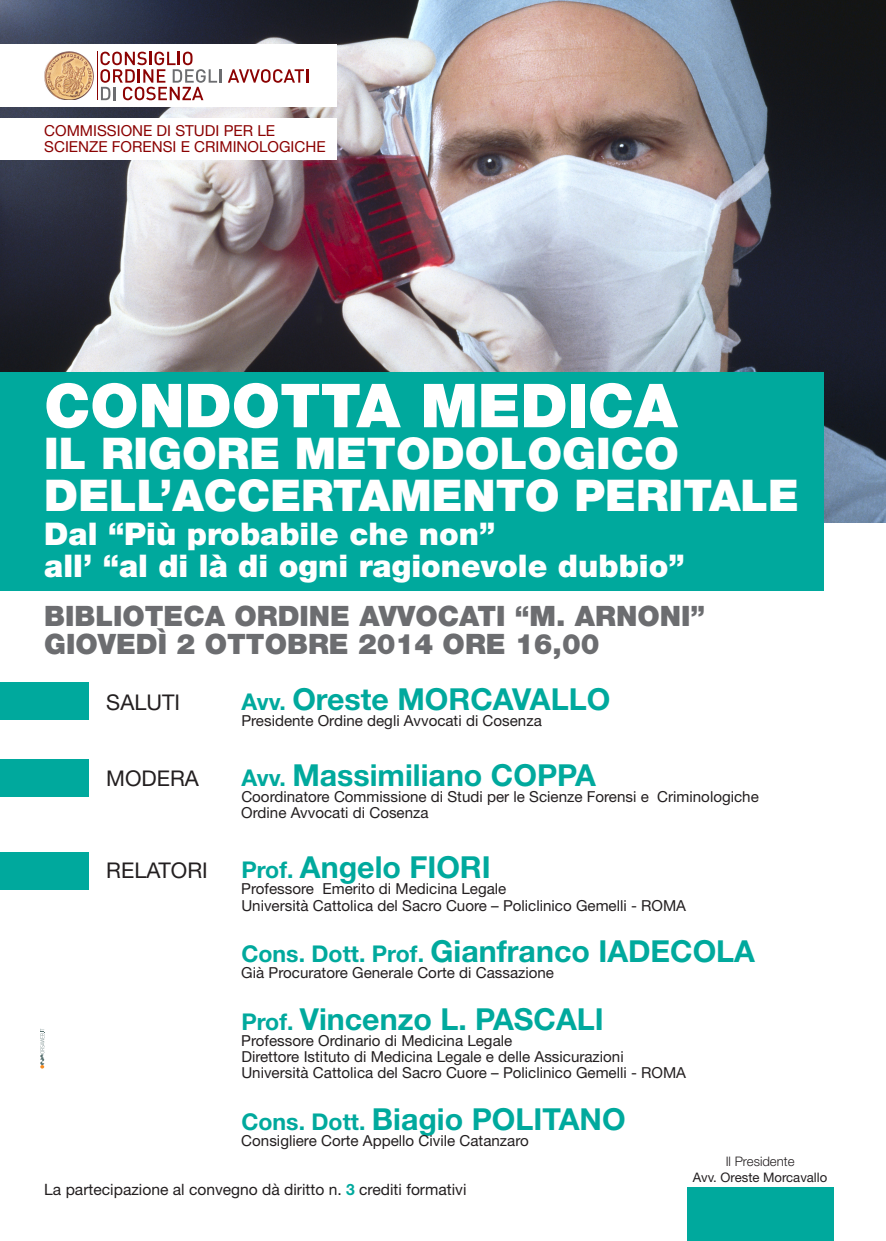
<style>
.page{position:relative;width:886px;height:1241px;background:#fff}
.page>*{position:absolute;margin:0;border:0;box-sizing:border-box;transform-origin:0 0}
.t1{font:900 60.62px "Helvetica Neue LT Std";color:#fff}
.t2{font:900 43.75px/42.1px "Helvetica Neue LT Std";color:#fff}
.t3{font:900 31.25px/31.2px "Helvetica Neue LT Std";color:#fff}
.t4{font:700 30.31px "Helvetica Neue LT Std";color:#00a99d}
.t5{font:900 28.12px/28.1px "Helvetica Neue LT Std";color:#6c6d70}
.t6{font:21.62px "Helvetica Neue LT Std";color:#231f20}
.t7{font:15.62px "Helvetica Neue LT Std";color:#231f20}
.t8{font:15.19px/16.2px "Helvetica Neue LT Std";color:#231f20}
.t9{font:15.19px/16.2px "Helvetica Neue LT Std";color:#8b0202}
.t10{font:13.12px "Helvetica Neue LT Std";color:#231f20}
.t11{font:300 13.12px "Helvetica Neue LT Std";color:#231f20}
.s1{font-size:23.12px}
.s2{font-weight:400;font-size:21.62px;color:#231f20}
.s3{font-weight:700;color:#00a99d}
</style>
<div class="page">
<img style="left:0;top:0;width:886px;height:523px">
<div style="left:0;top:372px;width:824px;height:219px;background:#00a99d"></div>
<div style="left:0;top:44px;width:337px;height:63px;background:#fff"></div>
<div style="left:0;top:118px;width:337px;height:41px;background:#fff"></div>
<hr style="left:97px;top:52px;width:1px;height:48px;background:#8b0202">
<img style="left:44px;top:52px;width:49px;height:48px">
<svg style="left:228px;top:69px;width:80px;height:14px"></svg>
<svg style="left:100px;top:52px;width:121px;height:48px"></svg>
<div style="left:687px;top:1187px;width:146px;height:53px;background:#00a99d"></div>
<div style="left:0;top:682px;width:89px;height:37px;background:#00a99d"></div>
<div style="left:0;top:759px;width:89px;height:37px;background:#00a99d"></div>
<div style="left:0;top:852px;width:89px;height:37px;background:#00a99d"></div>
<svg style="left:40px;top:1028px;width:5px;height:40px"></svg>
<p class="t9" style="left:44px;top:122px;width:283px">COMMISSIONE DI STUDI PER LE<br>SCIENZE FORENSI E CRIMINOLOGICHE</p>
<h1 class="t1" style="left:44px;top:369px;width:635px">CONDOTTA MEDICA</h1>
<h2 class="t2" style="left:44px;top:432px;width:756px">IL RIGORE METODOLOGICO<br>DELL’ACCERTAMENTO PERITALE</h2>
<h3 class="t3" style="left:44px;top:518px;width:642px">Dal “Più probabile che non”<br>all’ “al di là di ogni ragionevole dubbio”</h3>
<h3 class="t5" style="left:44px;top:601px;width:662px">BIBLIOTECA ORDINE AVVOCATI “M. ARNONI”<br>GIOVEDÌ 2 OTTOBRE 2014 ORE 16,00</h3>
<h3 class="t6" style="left:106px;top:688px;width:75px">SALUTI</h3>
<h3 class="t4" style="left:241px;top:679px;width:370px"><span class="s1">Avv.</span> Oreste MORCAVALLO</h3>
<p class="t8" style="left:241px;top:712px;width:302px">Presidente Ordine degli Avvocati di Cosenza</p>
<h3 class="t6" style="left:106px;top:765px;width:94px">MODERA</h3>
<h3 class="t4" style="left:241px;top:756px;width:356px"><span class="s1">Avv.</span> Massimiliano COPPA</h3>
<p class="t8" style="left:241px;top:788px;width:519px">Coordinatore Commissione di Studi per le Scienze Forensi e Criminologiche<br>Ordine Avvocati di Cosenza</p>
<h3 class="t4" style="left:106px;top:848px;width:386px"><span class="s2">RELATORI</span> <span class="s1">Prof.</span> Angelo FIORI</h3>
<p class="t8" style="left:241px;top:880px;width:446px">Professore Emerito di Medicina Legale<br>Università Cattolica del Sacro Cuore – Policlinico Gemelli - ROMA</p>
<h3 class="t4" style="left:241px;top:932px;width:515px"><span class="s1">Cons. Dott. Prof.</span> Gianfranco IADECOLA</h3>
<p class="t8" style="left:241px;top:964px;width:314px">Già Procuratore Generale Corte di Cassazione</p>
<h3 class="t4" style="left:241px;top:999px;width:364px"><span class="s1">Prof.</span> Vincenzo L. PASCALI</h3>
<p class="t8" style="left:241px;top:1031px;width:446px">Professore Ordinario di Medicina Legale<br>Direttore Istituto di Medicina Legale e delle Assicurazioni<br>Università Cattolica del Sacro Cuore – Policlinico Gemelli - ROMA</p>
<h3 class="t4" style="left:241px;top:1099px;width:386px"><span class="s1">Cons. Dott.</span> Biagio POLITANO</h3>
<p class="t8" style="left:241px;top:1131px;width:289px">Consigliere Corte Appello Civile Catanzaro</p>
<p class="t7" style="left:44px;top:1180px;width:424px">La partecipazione al convegno dà diritto n. <span class="s3">3</span> crediti formativi</p>
<p class="t11" style="left:726px;top:1153px;width:70px">Il Presidente</p>
<p class="t10" style="left:693px;top:1169px;width:136px">Avv. Oreste Morcavallo</p>
</div>
